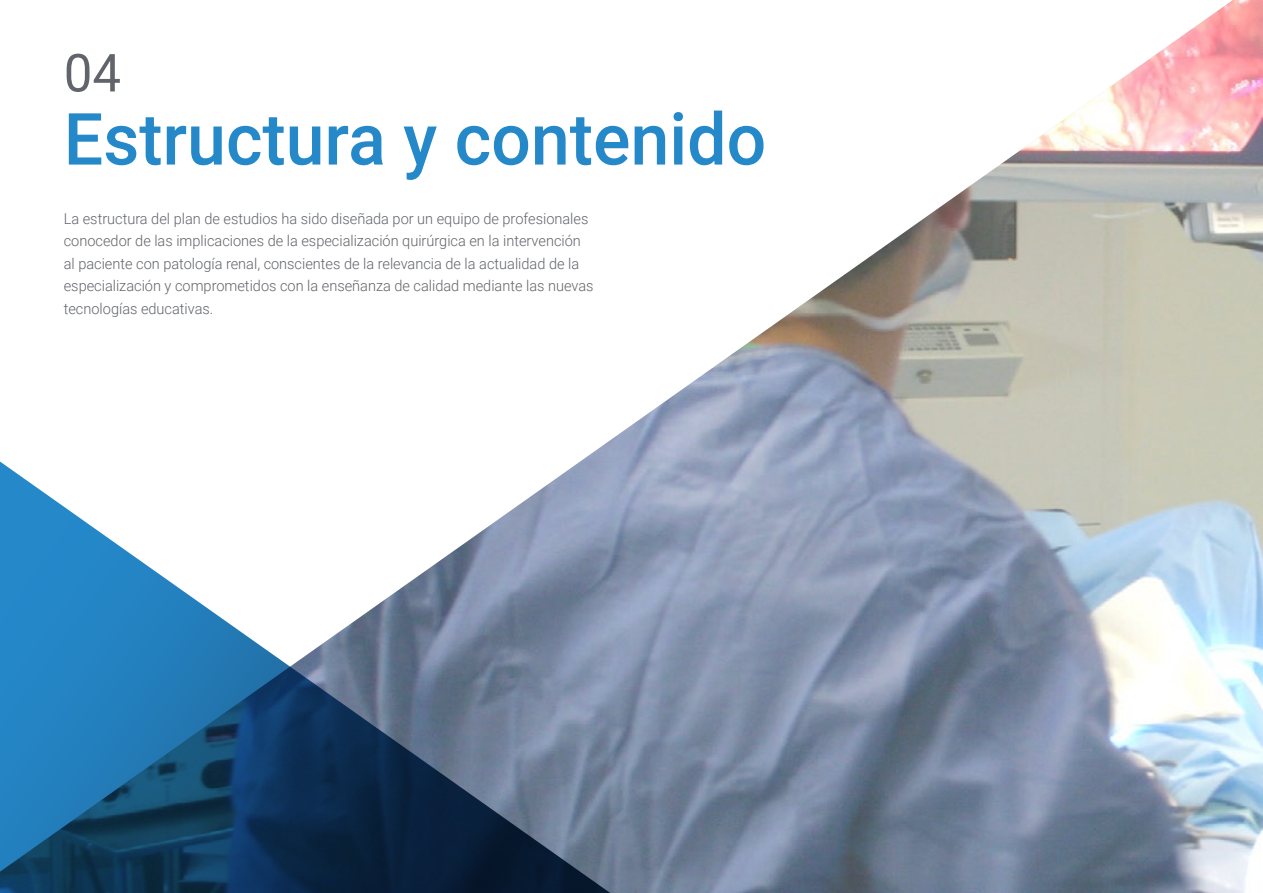
<style>
.page{position:relative;width:1263px;height:893px;background:#fff}
.page>*{position:absolute;margin:0;border:0;box-sizing:border-box;transform-origin:0 0}
.t1{font:500 72px "Roboto";color:#2488c9}
.t2{font:52.5px "Roboto";color:#61646a}
.t3{font:300 15px/22.5px "Roboto";color:#61646a}
</style>
<div class="page">
<img style="left:602px;top:0;width:661px;height:893px">
<svg style="left:0;top:446px;width:640px;height:447px"></svg>
<h2 class="t2" style="left:64px;top:36px;width:59px">04</h2>
<h1 class="t1" style="left:64px;top:89px;width:704px">Estructura y contenido</h1>
<p class="t3" style="left:64px;top:207px;width:531px">La estructura del plan de estudios ha sido diseñada por un equipo de profesionales conocedor de las implicaciones de la especialización quirúrgica en la intervención al paciente con patología renal, conscientes de la relevancia de la actualidad de la especialización y comprometidos con la enseñanza de calidad mediante las nuevas tecnologías educativas.</p>
</div>
